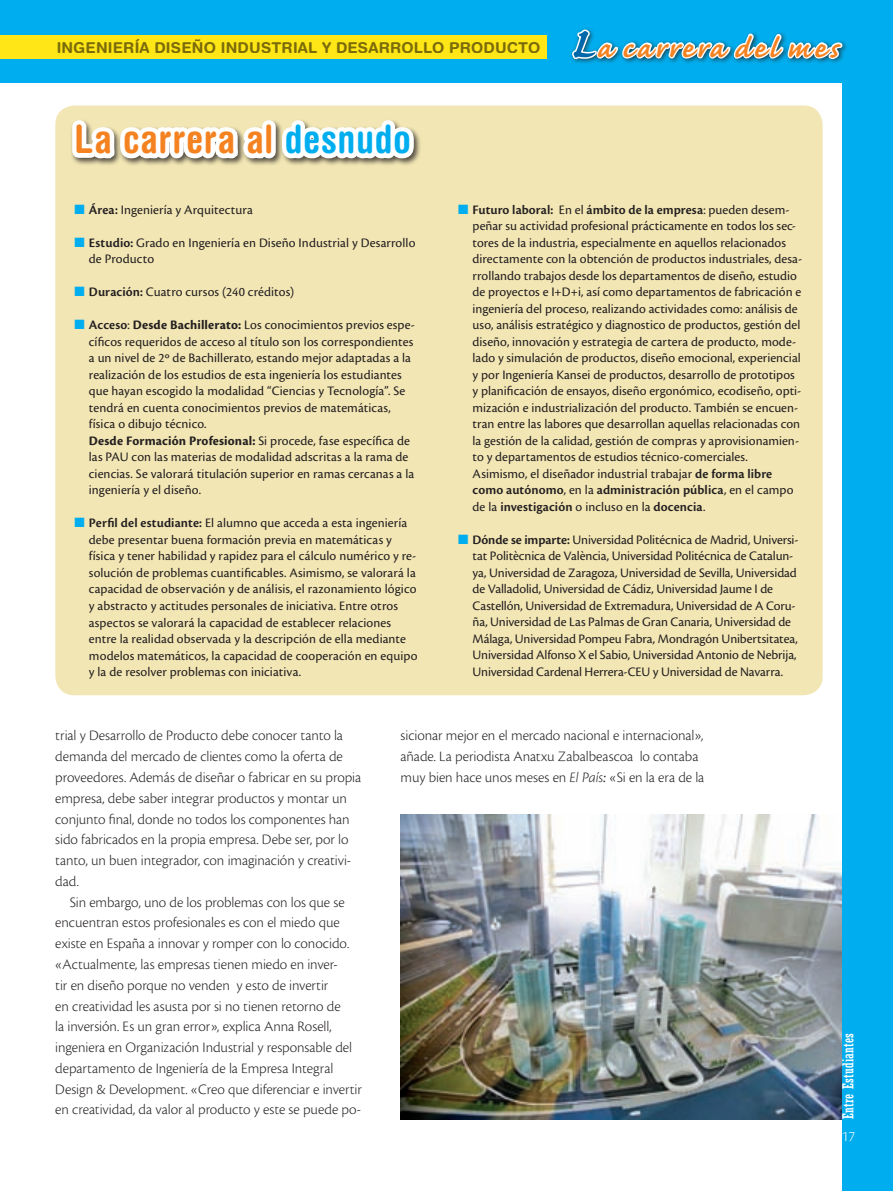
<style>
.page{position:relative;width:893px;height:1191px;background:#fff}
.page>*{position:absolute;margin:0;border:0;box-sizing:border-box;transform-origin:0 0}
.t1{font:700 condensed 39px "Helvetica Rounded LT Std";letter-spacing:.015em;color:#f58220}
.t2{font:700 36px "Caflisch Script Pro";letter-spacing:.095em;color:#f58220}
.t3{font:300 15px/20.9px "Cronos Pro";letter-spacing:-.005em;color:#231f20}
.t4{font:700 15px "Helvetica Rounded LT Std";letter-spacing:.015em;color:#231f20}
.t5{font:condensed 15px "Rockwell Std";letter-spacing:.01em;color:#fff}
.t6{font:300 15px "Cronos Pro";color:#fff}
.t7{font:13.5px/16.5px "Cronos Pro";letter-spacing:.005em;color:#231f20}
.s1{font-size:54px;color:#0067aa}
.s2{color:#00aeef}
.s3{font-weight:600}
.s4{font-weight:700}
.s5{font-style:italic}
.s6{font-weight:400;font-style:italic}
</style>
<div class="page">
<img style="left:401px;top:814px;width:441px;height:305px">
<div style="left:0;top:0;width:893px;height:83px;background:#00aeef"></div>
<div style="left:842px;top:0;width:51px;height:1191px;background:#00aeef"></div>
<div style="left:0;top:35px;width:547px;height:24px;background:#ffe616"></div>
<div style="left:569px;top:27px;width:280px;height:38px;background:#231f20;opacity:.75"></div>
<svg style="left:572px;top:27px;width:272px;height:38px"></svg>
<div style="left:55px;top:105px;width:768px;height:590px;background:#f2e6b4;border-radius:19px"></div>
<div style="left:70px;top:119px;width:352px;height:48px;background:#231f20;opacity:.75"></div>
<svg style="left:70px;top:119px;width:348px;height:44px"></svg>
<p class="t4" style="left:56px;top:38px;width:485px">INGENIERÍA DISEÑO INDUSTRIAL Y DESARROLLO PRODUCTO</p>
<p class="t2" style="left:570px;top:29px;width:269px"><span class="s1">L</span>a carrera del mes</p>
<p class="t1" style="left:74px;top:116px;width:338px">La carrera al <span class="s2">desnudo</span></p>
<p class="t7" style="left:74px;top:201px;width:180px"><span class="s2">■</span> <span class="s3">Área:</span> Ingeniería y Arquitectura</p>
<p class="t7" style="left:89px;top:234px;width:328px;text-indent:-14px"><span class="s2">■</span> <span class="s3">Estudio:</span> Grado en Ingeniería en Diseño Industrial y Desarrollo de Producto</p>
<p class="t7" style="left:74px;top:284px;width:221px"><span class="s2">■</span> <span class="s3">Duración:</span> Cuatro cursos (240 créditos)</p>
<p class="t7" style="left:89px;top:317px;width:328px;text-indent:-14px"><span class="s2">■</span> <span class="s3">Acceso</span>: <span class="s4">Desde Bachillerato:</span> Los conocimientos previos espe&shy;cíficos requeridos de acceso al título son los correspondientes a un nivel de 2º de Bachillerato, estando mejor adaptadas a la realización de los estudios de esta ingeniería los estudiantes que hayan escogido la modalidad “Ciencias y Tecnología”. Se tendrá en cuenta conocimientos previos de matemáticas, física o dibujo técnico.<br><span class="s4">Desde Formación Profesional:</span> Si procede, fase específica de las PAU con las materias de modalidad adscritas a la rama de ciencias. Se valorará titulación superior en ramas cercanas a la ingeniería y el diseño.</p>
<p class="t7" style="left:89px;top:515px;width:330px;text-indent:-14px"><span class="s2">■</span> <span class="s3">Perfil del estudiante:</span> El alumno que acceda a esta ingeniería debe presentar buena formación previa en matemáticas y física y tener habilidad y rapidez para el cálculo numérico y re&shy;solución de problemas cuantificables. Asimismo, se valorará la capacidad de observación y de análisis, el razonamiento lógico y abstracto y actitudes personales de iniciativa. Entre otros aspectos se valorará la capacidad de establecer relaciones entre la realidad observada y la descripción de ella mediante modelos matemáticos, la capacidad de cooperación en equipo y la de resolver problemas con iniciativa.</p>
<p class="t7" style="left:473px;top:201px;width:331px;text-indent:-14px"><span class="s2">■</span> <span class="s3">Futuro laboral:</span> En el <span class="s3">ámbito de la empresa</span>: pueden desem&shy;peñar su actividad profesional prácticamente en todos los sec&shy;tores de la industria, especialmente en aquellos relacionados directamente con la obtención de productos industriales, desa&shy;rrollando trabajos desde los departamentos de diseño, estudio de proyectos e I+D+i, así como departamentos de fabricación e ingeniería del proceso, realizando actividades como: análisis de uso, análisis estratégico y diagnostico de productos, gestión del diseño, innovación y estrategia de cartera de producto, mode&shy;lado y simulación de productos, diseño emocional, experiencial y por Ingeniería Kansei de productos, desarrollo de prototipos y planificación de ensayos, diseño ergonómico, ecodiseño, opti&shy;mización e industrialización del producto. También se encuen&shy;tran entre las labores que desarrollan aquellas relacionadas con la gestión de la calidad, gestión de compras y aprovisionamien&shy;to y departamentos de estudios técnico-comerciales.<br>Asimismo, el diseñador industrial trabajar <span class="s3">de forma libre como autónomo</span>, en la <span class="s3">administración pública</span>, en el campo de la <span class="s3">investigación</span> o incluso en la <span class="s3">docencia</span>.</p>
<p class="t7" style="left:473px;top:531px;width:327px;text-indent:-14px"><span class="s2">■</span> <span class="s3">Dónde se imparte:</span> Universidad Politécnica de Madrid, Universi&shy;tat Politècnica de València, Universidad Politécnica de Catalun&shy;ya, Universidad de Zaragoza, Universidad de Sevilla, Universidad de Valladolid, Universidad de Cádiz, Universidad Jaume I de Castellón, Universidad de Extremadura, Universidad de A Coru&shy;ña, Universidad de Las Palmas de Gran Canaria, Universidad de Málaga, Universidad Pompeu Fabra, Mondragón Unibertsitatea, Universidad Alfonso X el Sabio, Universidad Antonio de Nebrija, Universidad Cardenal Herrera-CEU y Universidad de Navarra.</p>
<p class="t3" style="left:55px;top:725px;width:289px">trial y Desarrollo de Producto debe conocer tanto la</p>
<p class="t3" style="left:55px;top:746px;width:289px">demanda del mercado de clientes como la oferta de</p>
<p class="t3" style="left:55px;top:766px;width:307px">proveedores. Además de diseñar o fabricar en su propia</p>
<p class="t3" style="left:55px;top:787px;width:293px">empresa, debe saber integrar productos y montar un</p>
<p class="t3" style="left:55px;top:808px;width:296px">conjunto final, donde no todos los componentes han</p>
<p class="t3" style="left:55px;top:829px;width:295px">sido fabricados en la propia empresa. Debe ser, por lo</p>
<p class="t3" style="left:55px;top:850px;width:297px">tanto, un buen integrador, con imaginación y creativi-</p>
<p class="t3" style="left:55px;top:870px;width:25px">dad.</p>
<p class="t3" style="left:70px;top:891px;width:276px">Sin embargo, uno de los problemas con los que se</p>
<p class="t3" style="left:55px;top:912px;width:286px">encuentran estos profesionales es con el miedo que</p>
<p class="t3" style="left:55px;top:933px;width:295px">existe en España a innovar y romper con lo conocido.</p>
<p class="t3" style="left:55px;top:953px;width:284px">«Actualmente, las empresas tienen miedo en inver-</p>
<p class="t3" style="left:55px;top:974px;width:275px">tir en diseño porque no venden y esto de invertir</p>
<p class="t3" style="left:55px;top:995px;width:287px">en creatividad les asusta por si no tienen retorno de</p>
<p class="t3" style="left:55px;top:1016px;width:278px">la inversión. Es un gran error», explica Anna Rosell,</p>
<p class="t3" style="left:55px;top:1037px;width:298px">ingeniera en Organización Industrial y responsable del</p>
<p class="t3" style="left:55px;top:1057px;width:280px">departamento de Ingeniería de la Empresa Integral</p>
<p class="t3" style="left:55px;top:1078px;width:308px">Design &amp; Development. «Creo que diferenciar e invertir</p>
<p class="t3" style="left:55px;top:1099px;width:307px">en creatividad, da valor al producto y este se puede po-</p>
<p class="t3" style="left:401px;top:725px;width:305px">sicionar mejor en el mercado nacional e internacional», añade. La periodista Anatxu Zabalbeascoa lo contaba muy bien hace unos meses en <span class="s5">El País</span><span class="s6">:</span> «Si en la era de la</p>
<p class="t5" style="left:839px;top:1119px;width:88px;rotate:-90deg">Entre Estudiantes</p>
<p class="t6" style="left:842px;top:1127px;width:15px">17</p>
</div>
